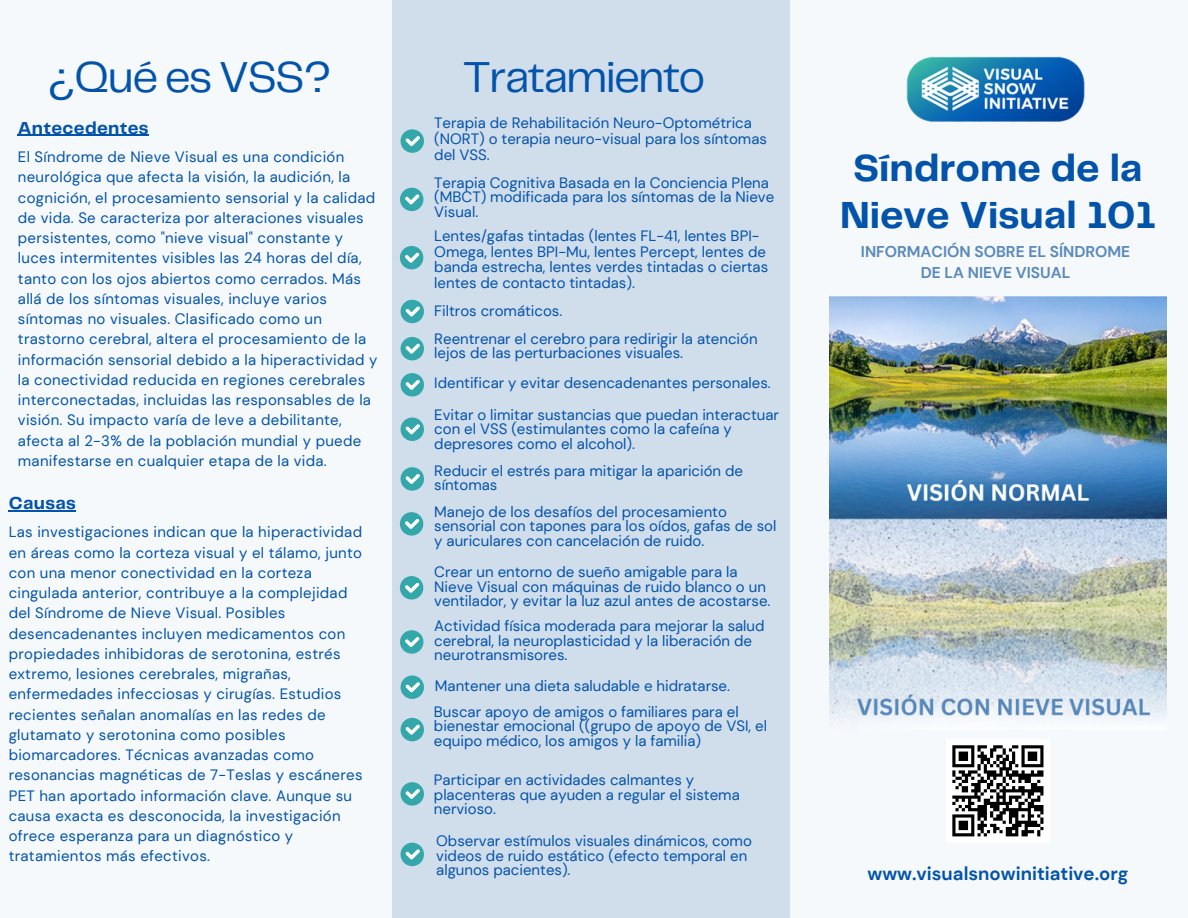
<style>
.page{position:relative;width:1188px;height:918px;background:#fff}
.page>*{position:absolute;margin:0;border:0;box-sizing:border-box;transform-origin:0 0}
.t1{font:45px "Telegraf";letter-spacing:-.04em;color:#0353ab}
.t2{font:700 39.15px/46.2px "Telegraf";color:#0353ab;text-align:center}
.t3{font:700 18.6px "DM Sans";color:#0353ab}
.t4{font:700 18px "Telegraf";letter-spacing:.02em;color:#0353ab}
.t5{font:700 15.6px/21.3px "DM Sans";color:#5a89bb;text-align:center}
.t6{font:15px/20.2px "DM Sans";letter-spacing:.02em;color:#0353ab}
.t7{font:15px/14.7px "DM Sans";color:#0353ab}
</style>
<div class="page">
<div style="left:785px;top:0;width:403px;height:918px;background:#f5f9fb"></div>
<div style="left:0;top:0;width:397px;height:918px;background:#f5f9fb"></div>
<img style="left:906px;top:56px;width:179px;height:66px">
<div style="left:392px;top:0;width:397px;height:918px;background:#d0ddeb"></div>
<svg style="left:401px;top:129px;width:23px;height:24px"></svg>
<svg style="left:400px;top:188px;width:23px;height:23px"></svg>
<div style="left:946px;top:739px;width:104px;height:104px;background:#fff"></div>
<svg style="left:952px;top:745px;width:92px;height:92px"></svg>
<img style="left:830px;top:297px;width:336px;height:422px">
<hr style="left:9px;top:510px;width:67px;height:1px;background:#0353ab">
<hr style="left:18px;top:135px;width:131px;height:1px;background:#0353ab">
<svg style="left:400px;top:246px;width:23px;height:23px"></svg>
<svg style="left:401px;top:300px;width:23px;height:23px"></svg>
<svg style="left:401px;top:337px;width:23px;height:23px"></svg>
<svg style="left:401px;top:373px;width:23px;height:24px"></svg>
<svg style="left:401px;top:418px;width:23px;height:23px"></svg>
<svg style="left:401px;top:467px;width:23px;height:24px"></svg>
<svg style="left:400px;top:512px;width:23px;height:24px"></svg>
<svg style="left:400px;top:576px;width:23px;height:24px"></svg>
<svg style="left:400px;top:630px;width:23px;height:24px"></svg>
<svg style="left:401px;top:676px;width:23px;height:23px"></svg>
<svg style="left:401px;top:718px;width:23px;height:23px"></svg>
<svg style="left:401px;top:782px;width:23px;height:24px"></svg>
<svg style="left:401px;top:843px;width:23px;height:23px"></svg>
<h1 class="t1" style="left:48px;top:57px;width:285px">¿Qué es VSS?</h1>
<h3 class="t1" style="left:463px;top:58px;width:244px">Tratamiento</h3>
<h1 class="t4" style="left:18px;top:120px;width:132px">Antecedentes</h1>
<p class="t6" style="left:18px;top:147px;width:361px">El Síndrome de Nieve Visual es una condición neurológica que afecta la visión, la audición, la cognición, el procesamiento sensorial y la calidad de vida. Se caracteriza por alteraciones visuales persistentes, como "nieve visual" constante y luces intermitentes visibles las 24 horas del día, tanto con los ojos abiertos como cerrados. Más allá de los síntomas visuales, incluye varios síntomas no visuales. Clasificado como un trastorno cerebral, altera el procesamiento de la información sensorial debido a la hiperactividad y la conectividad reducida en regiones cerebrales interconectadas, incluidas las responsables de la visión. Su impacto varía de leve a debilitante, afecta al 2-3% de la población mundial y puede manifestarse en cualquier etapa de la vida.</p>
<h3 class="t4" style="left:9px;top:495px;width:69px">Causas</h3>
<p class="t6" style="left:9px;top:522px;width:355px">Las investigaciones indican que la hiperactividad en áreas como la corteza visual y el tálamo, junto con una menor conectividad en la corteza cingulada anterior, contribuye a la complejidad del Síndrome de Nieve Visual. Posibles desencadenantes incluyen medicamentos con propiedades inhibidoras de serotonina, estrés extremo, lesiones cerebrales, migrañas, enfermedades infecciosas y cirugías. Estudios recientes señalan anomalías en las redes de glutamato y serotonina como posibles biomarcadores. Técnicas avanzadas como resonancias magnéticas de 7-Teslas y escáneres PET han aportado información clave. Aunque su causa exacta es desconocida, la investigación ofrece esperanza para un diagnóstico y tratamientos más efectivos.</p>
<p class="t7" style="left:434px;top:116px;width:334px;line-height:15.8px">Terapia de Rehabilitación Neuro-Optométrica (NORT) o terapia neuro-visual para los síntomas del VSS.</p>
<p class="t7" style="left:434px;top:175px;width:342px">Terapia Cognitiva Basada en la Conciencia Plena (MBCT) modificada para los síntomas de la Nieve<br>Visual.</p>
<p class="t7" style="left:434px;top:228px;width:335px;line-height:15.8px">Lentes/gafas tintadas (lentes FL-41, lentes BPI-Omega, lentes BPI-Mu, lentes Percept, lentes de banda estrecha, lentes verdes tintadas o ciertas lentes de contacto tintadas).</p>
<p class="t7" style="left:434px;top:303px;width:130px">Filtros cromáticos.</p>
<p class="t7" style="left:434px;top:331px;width:325px">Reentrenar el cerebro para redirigir la atención lejos de las perturbaciones visuales.</p>
<p class="t7" style="left:434px;top:376px;width:338px">Identificar y evitar desencadenantes personales.</p>
<p class="t7" style="left:434px;top:407px;width:346px">Evitar o limitar sustancias que puedan interactuar con el VSS (estimulantes como la cafeína y depresores como el alcohol).</p>
<p class="t7" style="left:434px;top:463px;width:310px">Reducir el estrés para mitigar la aparición de síntomas</p>
<p class="t7" style="left:434px;top:504px;width:344px">Manejo de los desafíos del procesamiento sensorial con tapones para los oídos, gafas de sol y auriculares con cancelación de ruido.</p>
<p class="t7" style="left:434px;top:565px;width:338px">Crear un entorno de sueño amigable para la<br>Nieve Visual con máquinas de ruido blanco o un ventilador, y evitar la luz azul antes de acostarse.</p>
<p class="t7" style="left:434px;top:618px;width:332px">Actividad física moderada para mejorar la salud cerebral, la neuroplasticidad y la liberación de neurotransmisores.</p>
<p class="t7" style="left:435px;top:678px;width:297px">Mantener una dieta saludable e hidratarse.</p>
<p class="t7" style="left:434px;top:704px;width:335px">Buscar apoyo de amigos o familiares para el bienestar emocional ((grupo de apoyo de VSI, el equipo médico, los amigos y la familia)</p>
<p class="t7" style="left:434px;top:773px;width:307px">Participar en actividades calmantes y placenteras que ayuden a regular el sistema nervioso.</p>
<p class="t7" style="left:436px;top:833px;width:317px">Observar estímulos visuales dinámicos, como videos de ruido estático (efecto temporal en algunos pacientes).</p>
<p class="t2" style="left:840px;top:147px;width:317px">Síndrome de la<br>Nieve Visual 101</p>
<p class="t5" style="left:861px;top:241px;width:271px">INFORMACIÓN SOBRE EL SÍNDROME<br>DE LA NIEVE VISUAL</p>
<p class="t3" style="left:867px;top:861px;width:262px">www.visualsnowinitiative.org</p>
</div>
